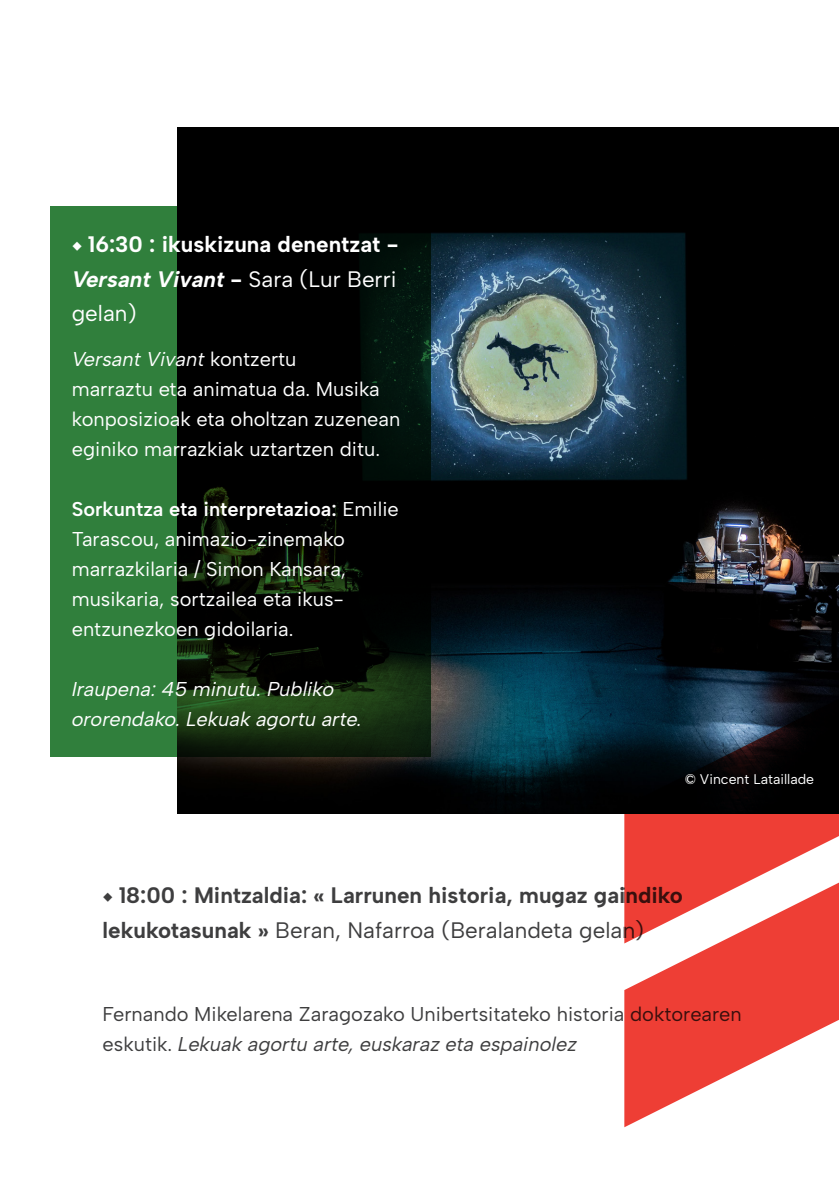
<style>
.page{position:relative;width:839px;height:1190px;background:#fff}
.page>*{position:absolute;margin:0;border:0;box-sizing:border-box;transform-origin:0 0}
.t1{font:700 22.4px/34px "Albert Sans";color:#fff;text-align:justify}
.t2{font:700 22.4px "Albert Sans";color:#3e3e3f}
.t3{font:22.4px "Albert Sans";color:#3e3e3f}
.t4{font:20px/30px "Albert Sans";color:#fff}
.t5{font:20px/30px "Albert Sans";color:#3e3e3f}
.t6{font:italic 20px/30px "Albert Sans";color:#fff}
.t7{font:14px "Albert Sans";color:#fff}
.s1{font-family:"Adobe Clean UX";font-weight:400}
.s2{font-style:italic}
.s3{font-weight:400}
.s4{font-weight:600}
.s5{font-weight:700}
</style>
<div class="page">
<img style="left:177px;top:128px;width:661px;height:685px">
<svg style="left:51px;top:207px;width:379px;height:550px;background:#133217"></svg>
<svg style="left:624px;top:684px;width:214px;height:184px;background:#4f282c"></svg>
<svg style="left:624px;top:868px;width:214px;height:259px;fill:#ee3e35"></svg>
<p class="t1" style="left:72px;top:228px;width:328px"><span class="s1">◆</span> 16:30 : ikuskizuna denentzat - <span class="s2">Versant Vivant</span> - <span class="s3">Sara (Lur Berri gelan)</span></p>
<p class="t4" style="left:72px;top:344px;width:330px"><span class="s2">Versant Vivant</span> kontzertu<br>marraztu eta animatua da. Musika konposizioak eta oholtzan zuzenean eginiko marrazkiak uztartzen ditu.</p>
<p class="t4" style="left:72px;top:494px;width:328px"><span class="s4">Sorkuntza eta interpretazioa:</span> Emilie<br>Tarascou, animazio-zinemako marrazkilaria / Simon Kansara, musikaria, sortzailea eta ikus&shy;entzunezkoen gidoilaria.</p>
<p class="t6" style="left:72px;top:674px;width:291px">Iraupena: 45 minutu. Publiko ororendako. Lekuak agortu arte.</p>
<p class="t7" style="left:684px;top:771px;width:131px">© Vincent Lataillade</p>
<p class="t2" style="left:102px;top:882px;width:581px"><span class="s1">◆</span> 18:00 : Mintzaldia: « Larrunen historia, mugaz gaindiko</p>
<p class="t3" style="left:102px;top:916px;width:542px"><span class="s5">lekukotasunak »</span> Beran, Nafarroa (Beralandeta gelan)</p>
<p class="t5" style="left:102px;top:999px;width:640px">Fernando Mikelarena Zaragozako Unibertsitateko historia doktorearen eskutik. <span class="s2">Lekuak agortu arte, euskaraz eta espainolez</span></p>
</div>
